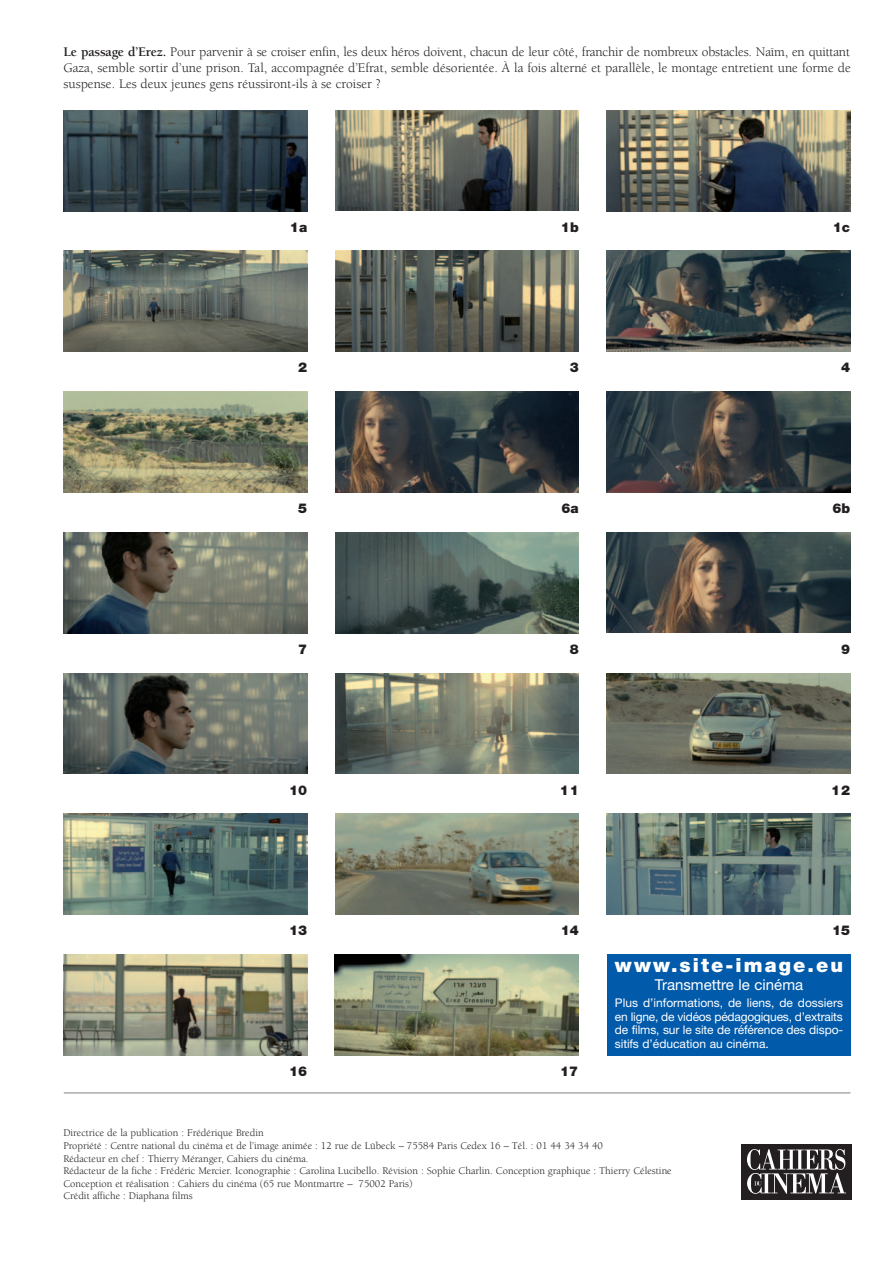
<style>
.page{position:relative;width:893px;height:1263px;background:#fff}
.page>*{position:absolute;margin:0;border:0;box-sizing:border-box;transform-origin:0 0}
.t1{font:900 19.5px "Helvetica Neue";letter-spacing:.105em;color:#fff}
.t2{font:15px "Helvetica Neue";color:#fff}
.t3{font:13.5px/16.2px "Berkeley";color:#231f20;text-align:justify}
.t4{font:900 13.5px "Helvetica Neue";color:#231f20}
.t5{font:12px/13.5px "Helvetica Neue";letter-spacing:-.01em;color:#fff;text-align:justify}
.t6{font:10.5px/12.6px "Berkeley";color:#231f20}
.s1{font-weight:700}
</style>
<div class="page">
<hr style="left:64px;top:1092px;width:786px;height:1px;background:#939598">
<img style="left:64px;top:110px;width:243px;height:101px">
<img style="left:335px;top:110px;width:244px;height:101px">
<img style="left:607px;top:110px;width:243px;height:101px">
<img style="left:64px;top:251px;width:243px;height:100px">
<svg style="left:335px;top:250px;width:244px;height:1px"></svg>
<img style="left:335px;top:251px;width:244px;height:101px">
<img style="left:607px;top:251px;width:243px;height:100px">
<img style="left:64px;top:392px;width:243px;height:100px">
<img style="left:335px;top:392px;width:244px;height:100px">
<img style="left:607px;top:392px;width:243px;height:100px">
<svg style="left:64px;top:633px;width:243px;height:1px"></svg>
<img style="left:64px;top:532px;width:243px;height:101px">
<svg style="left:335px;top:633px;width:244px;height:1px"></svg>
<img style="left:335px;top:532px;width:244px;height:101px">
<img style="left:607px;top:532px;width:243px;height:101px">
<img style="left:64px;top:673px;width:243px;height:101px">
<svg style="left:335px;top:773px;width:244px;height:1px"></svg>
<img style="left:335px;top:673px;width:244px;height:100px">
<div style="left:607px;top:672px;width:243px;height:103px;background:#6b6e63"></div>
<img style="left:607px;top:673px;width:243px;height:100px">
<svg style="left:64px;top:813px;width:243px;height:1px"></svg>
<img style="left:64px;top:814px;width:243px;height:101px">
<img style="left:335px;top:814px;width:244px;height:100px">
<img style="left:607px;top:814px;width:243px;height:100px">
<svg style="left:64px;top:1055px;width:243px;height:1px"></svg>
<img style="left:64px;top:954px;width:243px;height:101px">
<svg style="left:335px;top:1055px;width:244px;height:1px"></svg>
<img style="left:335px;top:954px;width:244px;height:101px">
<div style="left:741px;top:1144px;width:110px;height:56px;background:#231f20"></div>
<svg style="left:747px;top:1149px;width:99px;height:45px"></svg>
<div style="left:607px;top:953px;width:243px;height:102px;background:#015aaa"></div>
<p class="t3" style="left:63px;top:45px;width:789px"><span class="s1">Le passage d’Erez.</span> Pour parvenir à se croiser enfin, les deux héros doivent, chacun de leur côté, franchir de nombreux obstacles. Naïm, en quittant Gaza, semble sortir d’une prison. Tal, accompagnée d’Efrat, semble désorientée. À la fois alterné et parallèle, le montage entretient une forme de suspense. Les deux jeunes gens réussiront-ils à se croiser ?</p>
<p class="t4" style="left:290px;top:222px;width:19px">1a</p>
<p class="t4" style="left:561px;top:222px;width:19px">1b</p>
<p class="t4" style="left:833px;top:222px;width:19px">1c</p>
<p class="t4" style="left:298px;top:363px;width:11px">2</p>
<p class="t4" style="left:570px;top:363px;width:11px">3</p>
<p class="t4" style="left:841px;top:363px;width:11px">4</p>
<p class="t4" style="left:298px;top:503px;width:11px">5</p>
<p class="t4" style="left:561px;top:503px;width:19px">6a</p>
<p class="t4" style="left:832px;top:503px;width:19px">6b</p>
<p class="t4" style="left:298px;top:644px;width:11px">7</p>
<p class="t4" style="left:570px;top:644px;width:11px">8</p>
<p class="t4" style="left:841px;top:644px;width:11px">9</p>
<p class="t4" style="left:289px;top:785px;width:20px">10</p>
<p class="t4" style="left:560px;top:785px;width:20px">11</p>
<p class="t4" style="left:831px;top:785px;width:20px">12</p>
<p class="t4" style="left:289px;top:925px;width:20px">13</p>
<p class="t4" style="left:561px;top:925px;width:20px">14</p>
<p class="t4" style="left:832px;top:925px;width:20px">15</p>
<p class="t4" style="left:289px;top:1066px;width:20px">16</p>
<p class="t4" style="left:560px;top:1066px;width:20px">17</p>
<h1 class="t1" style="left:615px;top:958px;width:230px">www.site-image.eu</h1>
<h2 class="t2" style="left:655px;top:979px;width:150px">Transmettre le cinéma</h2>
<p class="t5" style="left:615px;top:997px;width:230px">Plus d’informations, de liens, de dossiers en ligne, de vidéos pédagogiques, d’extraits de films, sur le site de référence des dispo&shy;sitifs d’éducation au cinéma.</p>
<p class="t6" style="left:63px;top:1128px;width:610px">Directrice de la publication : Frédérique Bredin<br>Propriété : Centre national du cinéma et de l’image animée : 12 rue de Lübeck – 75584 Paris Cedex 16 – Tél. : 01 44 34 34 40<br>Rédacteur en chef : Thierry Méranger, Cahiers du cinéma.<br>Rédacteur de la fiche : Frédéric Mercier. Iconographie : Carolina Lucibello. Révision : Sophie Charlin. Conception graphique : Thierry Célestine Conception et réalisation : Cahiers du cinéma (65 rue Montmartre – 75002 Paris)<br>Crédit affiche : Diaphana films</p>
</div>
